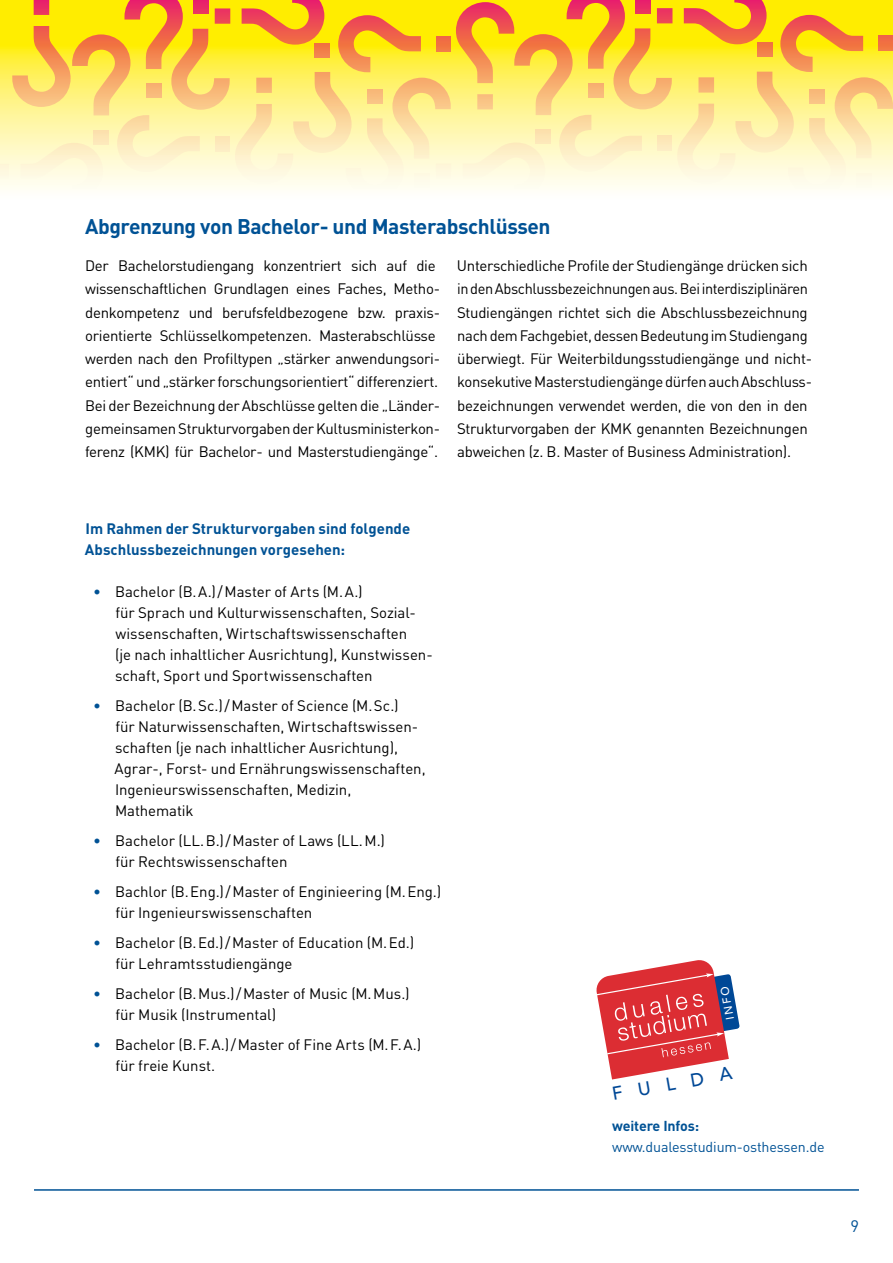
<style>
.page{position:relative;width:893px;height:1263px;background:#fff}
.page>*{position:absolute;margin:0;border:0;box-sizing:border-box;transform-origin:0 0}
.t1{font:700 21px "DIN Pro";letter-spacing:-.02em;color:#005295}
.t2{font:500 18.45px "Avenir";color:#004896}
.t3{font:16.5px "DIN Pro";color:#005295}
.t4{font:15px/23.2px "DIN Pro";letter-spacing:-.02em;color:#000}
.t5{font:700 15px/21px "DIN Pro";color:#005295}
.t6{font:14.25px "DIN Pro";letter-spacing:-.01em;color:#005295}
.t7{font:700 14.25px "DIN Pro";letter-spacing:-.01em;color:#005295}
.t8{font:500 11.25px "Avenir";color:#fff}
.s1{color:#005295}
</style>
<div class="page">
<hr style="left:34px;top:1189px;width:825px;height:2px;background:#005295">
<svg style="left:0;top:0;width:893px;height:190px;background:#fcde79"></svg>
<svg style="left:596px;top:960px;width:144px;height:119px"></svg>
<h1 class="t1" style="left:85px;top:212px;width:467px">Abgrenzung von Bachelor- und Masterabschlüssen</h1>
<p class="t4" style="left:85px;top:254px;width:357px">Der Bachelorstudiengang konzentriert sich auf die wissenschaftlichen Grundlagen eines Faches, Metho&shy;denkompetenz und berufsfeldbezogene bzw. praxis&shy;orientierte Schlüsselkompetenzen. Masterabschlüsse werden nach den Profiltypen „stärker anwendungsori&shy;entiert“ und „stärker forschungsorientiert“ differenziert.<br>Bei der Bezeichnung der Abschlüsse gelten die „Länder&shy;gemeinsamen Strukturvorgaben der Kultusministerkon&shy;ferenz (KMK) für Bachelor- und Masterstudiengänge“.</p>
<p class="t4" style="left:457px;top:254px;width:357px">Unterschiedliche Profile der Studiengänge drücken sich in den Abschlussbezeichnungen aus. Bei interdisziplinären Studiengängen richtet sich die Abschlussbezeichnung nach dem Fachgebiet, dessen Bedeutung im Studiengang überwiegt. Für Weiterbildungsstudiengänge und nicht&shy;konsekutive Masterstudiengänge dürfen auch Abschluss&shy;bezeichnungen verwendet werden, die von den in den Strukturvorgaben der KMK genannten Bezeichnungen abweichen (z. B. Master of Business Administration).</p>
<p class="t5" style="left:85px;top:518px;width:327px">Im Rahmen der Strukturvorgaben sind folgende<br>Abschlussbezeichnungen vorgesehen:</p>
<p class="t4" style="left:115px;top:581px;width:319px;line-height:21px;text-indent:-22px"><span class="s1">•</span> Bachelor (B.A.)/Master of Arts (M.A.)<br>für Sprach und Kulturwissenschaften, Sozial&shy;wissenschaften, Wirtschaftswissenschaften<br>(je nach inhaltlicher Ausrichtung), Kunstwissen&shy;schaft, Sport und Sportwissenschaften</p>
<p class="t4" style="left:115px;top:695px;width:313px;line-height:21px;text-indent:-21px"><span class="s1">•</span> Bachelor (B.Sc.)/Master of Science (M.Sc.)<br>für Naturwissenschaften, Wirtschaftswissen&shy;schaften (je nach inhaltlicher Ausrichtung), Agrar-, Forst- und Ernährungswissenschaften, Ingenieurswissenschaften, Medizin, Mathematik</p>
<p class="t4" style="left:115px;top:830px;width:271px;line-height:21px;text-indent:-22px"><span class="s1">•</span> Bachelor (LL.B.)/Master of Laws (LL.M.) für Rechtswissenschaften</p>
<p class="t4" style="left:115px;top:881px;width:327px;line-height:21px;text-indent:-22px"><span class="s1">•</span> Bachlor (B.Eng.)/Master of Enginieering (M.Eng.) für Ingenieurswissenschaften</p>
<p class="t4" style="left:115px;top:932px;width:300px;line-height:21px;text-indent:-22px"><span class="s1">•</span> Bachelor (B.Ed.)/Master of Education (M.Ed.) für Lehramtsstudiengänge</p>
<p class="t4" style="left:115px;top:983px;width:296px;line-height:21px;text-indent:-22px"><span class="s1">•</span> Bachelor (B.Mus.)/Master of Music (M.Mus.) für Musik (Instrumental)</p>
<p class="t4" style="left:115px;top:1034px;width:307px;line-height:21px;text-indent:-22px"><span class="s1">•</span> Bachelor (B.F.A.)/Master of Fine Arts (M.F.A.) für freie Kunst.</p>
<p class="t8" style="left:724px;top:1021px;width:35px;rotate:-100deg">INFO</p>
<p class="t2" style="left:611px;top:1083px;width:123px;rotate:-10deg">FULDA</p>
<p class="t7" style="left:612px;top:1116px;width:88px">weitere Infos:</p>
<p class="t6" style="left:612px;top:1137px;width:214px">www.dualesstudium-osthessen.de</p>
<p class="t3" style="left:850px;top:1215px;width:10px">9</p>
</div>
